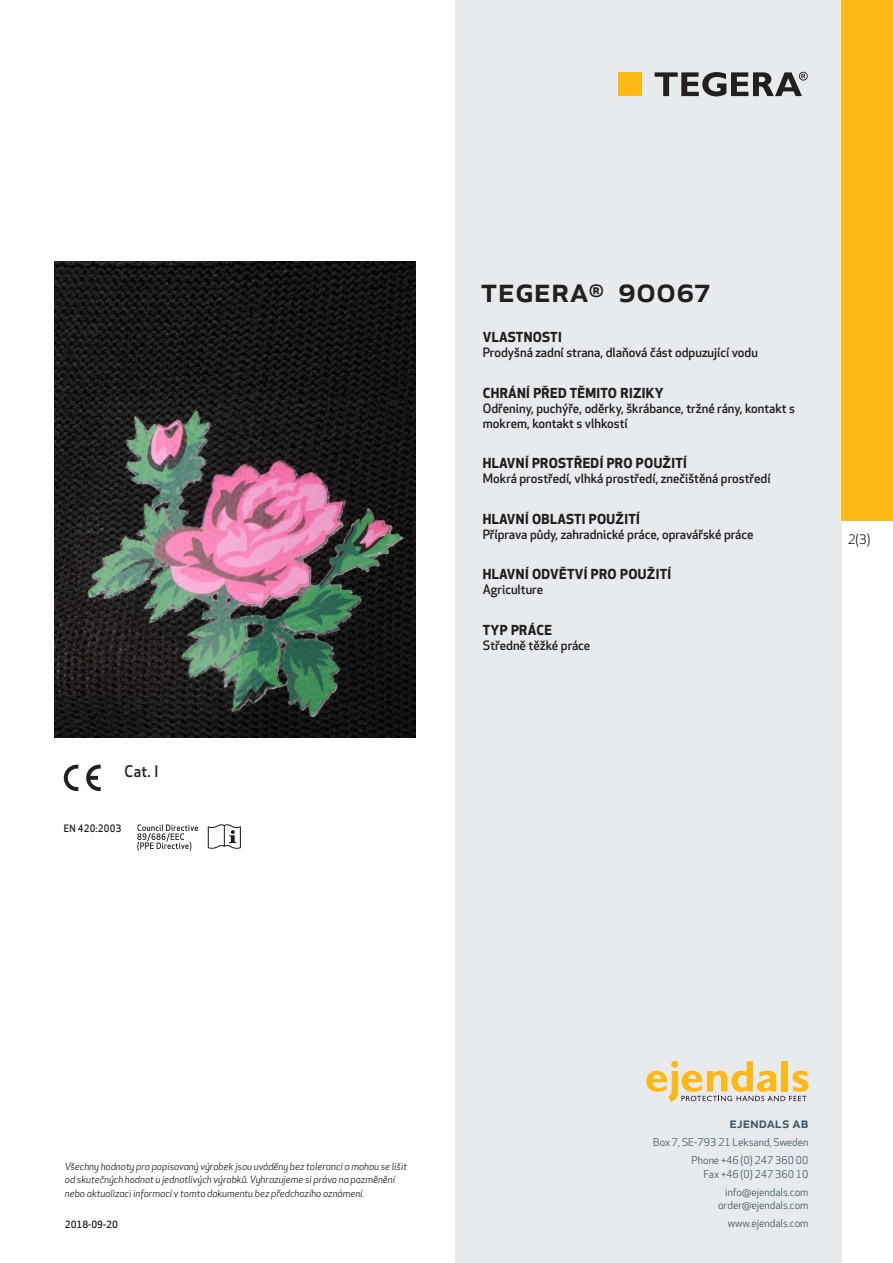
<style>
.page{position:relative;width:893px;height:1263px;background:#fff}
.page>*{position:absolute;margin:0;border:0;box-sizing:border-box;transform-origin:0 0}
.prodname{font:500 34.5px "Apex New";color:#231f20}
.Artikel{font:500 15.6px "Apex New";color:#231f20;scale:.95 1}
.t1{font:500 15px "Apex New";color:#405968}
.Funktion_body{font:700 13.5px "Apex New";letter-spacing:.025em;color:#231f20}
.t2{font:12.75px "Apex New";color:#231f20}
.Funktion_body-2{font:500 12.6px/15px "Apex New";color:#231f20}
.t3{font:10.5px/18px "Apex New";color:#405968;text-align:right}
.t4{font:500 10.05px "Apex New";color:#231f20;scale:.95 1}
.t5{font:italic 9.75px/13.5px "Apex New";color:#231f20}
.Sidfot_datum{font:500 9.75px "Apex New";color:#231f20}
</style>
<div class="page">
<div style="left:455px;top:0;width:387px;height:1263px;background:#e8ebee"></div>
<svg style="left:646px;top:1061px;width:162px;height:40px"></svg>
<div style="left:842px;top:0;width:51px;height:520px;background:#fcb814"></div>
<div style="left:618px;top:72px;width:24px;height:24px;background:#fcb814"></div>
<svg style="left:655px;top:72px;width:153px;height:24px"></svg>
<svg style="left:86px;top:765px;width:15px;height:26px"></svg>
<svg style="left:64px;top:765px;width:14px;height:26px"></svg>
<svg style="left:137px;top:824px;width:61px;height:27px"></svg>
<svg style="left:208px;top:824px;width:33px;height:25px"></svg>
<img style="left:54px;top:261px;width:361px;height:477px">
<p class="Artikel" style="left:125px;top:761px;width:37px">Cat. I</p>
<p class="t4" style="left:64px;top:821px;width:62px">EN 420:2003</p>
<p class="prodname" style="left:480px;top:266px;width:231px">TEGERA<sup>®</sup> 90067</p>
<p class="Funktion_body" style="left:483px;top:327px;width:80px">VLASTNOSTI</p>
<p class="Funktion_body-2" style="left:483px;top:345px;width:277px">Prodyšná zadní strana, dlaňová část odpuzující vodu</p>
<p class="Funktion_body" style="left:483px;top:383px;width:182px">CHRÁNÍ PŘED TĚMITO RIZIKY</p>
<p class="Funktion_body-2" style="left:483px;top:400px;width:314px">Odřeniny, puchýře, oděrky, škrábance, tržné rány, kontakt s mokrem, kontakt s vlhkostí</p>
<p class="Funktion_body" style="left:483px;top:453px;width:206px">HLAVNÍ PROSTŘEDÍ PRO POUŽITÍ</p>
<p class="Funktion_body-2" style="left:483px;top:471px;width:289px">Mokrá prostředí, vlhká prostředí, znečištěná prostředí</p>
<p class="Funktion_body" style="left:483px;top:509px;width:159px">HLAVNÍ OBLASTI POUŽITÍ</p>
<p class="Funktion_body-2" style="left:483px;top:526px;width:272px">Příprava půdy, zahradnické práce, opravářské práce</p>
<p class="Funktion_body" style="left:483px;top:565px;width:190px">HLAVNÍ ODVĚTVÍ PRO POUŽITÍ</p>
<p class="Funktion_body-2" style="left:483px;top:582px;width:62px">Agriculture</p>
<p class="Funktion_body" style="left:483px;top:620px;width:71px">TYP PRÁCE</p>
<p class="Funktion_body-2" style="left:483px;top:638px;width:109px">Středně těžké práce</p>
<p class="t2" style="left:848px;top:531px;width:24px">2(3)</p>
<p class="t5" style="left:65px;top:1159px;width:344px">Všechny hodnoty pro popisovaný výrobek jsou uváděny bez tolerancí a mohou se lišit od skutečných hodnot u jednotlivých výrobků. Vyhrazujeme si právo na pozměnění nebo aktualizaci informací v tomto dokumentu bez předchozího oznámení.</p>
<p class="Sidfot_datum" style="left:65px;top:1218px;width:54px">2018-09-20</p>
<p class="t1" style="left:729px;top:1113px;width:80px">ejendals ab</p>
<p class="t3" style="left:653px;top:1133px;width:157px">Box 7, SE-793 21 Leksand, Sweden<br>Phone +46 (0) 247 360 00</p>
<p class="t3" style="left:703px;top:1165px;width:107px">Fax +46 (0) 247 360 10 info@ejendals.com</p>
<p class="t3" style="left:718px;top:1196px;width:92px">order@ejendals.com</p>
<p class="t3" style="left:728px;top:1215px;width:82px">www.ejendals.com</p>
</div>
